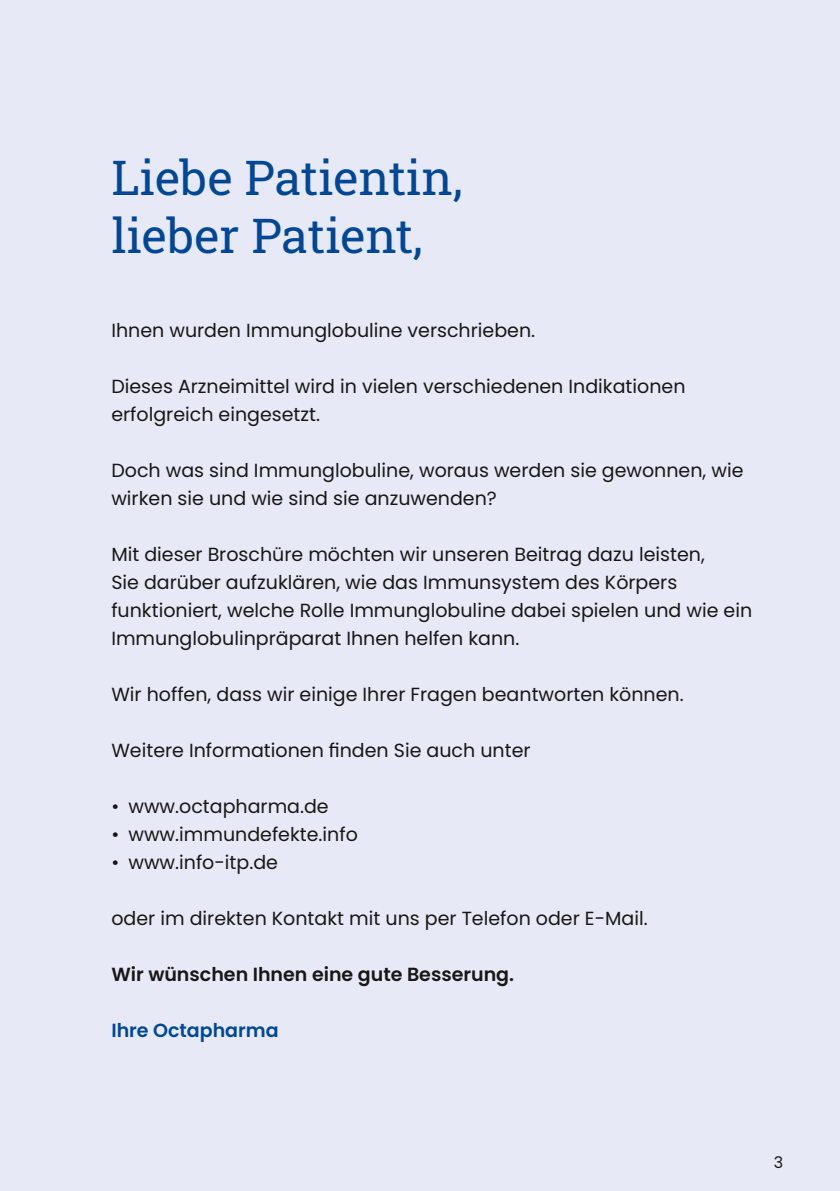
<style>
.page{position:relative;width:840px;height:1191px;background:#fff}
.page>*{position:absolute;margin:0;border:0;box-sizing:border-box;transform-origin:0 0}
.t1{font:48px/58px "Roboto Slab";color:#004896}
.t2{font:19px/28px "Poppins";color:#181716}
.t3{font:600 19px "Poppins";color:#181716}
.t4{font:600 19px "Poppins";color:#004896}
.t5{font:16px "Poppins";color:#181716}
</style>
<div class="page">
<div style="left:0;top:0;width:839px;height:1191px;background:#e8e9f6"></div>
<h1 class="t1" style="left:111px;top:147px;width:352px">Liebe Patientin, lieber Patient,</h1>
<p class="t2" style="left:111px;top:316px;width:425px">Ihnen wurden Immunglobuline verschrieben.</p>
<p class="t2" style="left:111px;top:372px;width:575px">Dieses Arzneimittel wird in vielen verschiedenen Indikationen erfolgreich eingesetzt.</p>
<p class="t2" style="left:111px;top:456px;width:633px">Doch was sind Immunglobuline, woraus werden sie gewonnen, wie wirken sie und wie sind sie anzuwenden?</p>
<p class="t2" style="left:111px;top:540px;width:642px">Mit dieser Broschüre möchten wir unseren Beitrag dazu leisten,<br>Sie darüber aufzuklären, wie das Immunsystem des Körpers funktioniert, welche Rolle Immunglobuline dabei spielen und wie ein Immunglobulinpräparat Ihnen helfen kann.</p>
<p class="t2" style="left:111px;top:680px;width:573px">Wir hoffen, dass wir einige Ihrer Fragen beantworten können.</p>
<p class="t2" style="left:111px;top:736px;width:420px">Weitere Informationen finden Sie auch unter</p>
<p class="t2" style="left:111px;top:792px;width:219px">• www.octapharma.de</p>
<p class="t2" style="left:111px;top:820px;width:248px">• www.immundefekte.info</p>
<p class="t2" style="left:111px;top:848px;width:168px">• www.info-itp.de</p>
<p class="t2" style="left:111px;top:904px;width:537px">oder im direkten Kontakt mit uns per Telefon oder E-Mail.</p>
<p class="t3" style="left:111px;top:963px;width:404px">Wir wünschen Ihnen eine gute Besserung.</p>
<p class="t4" style="left:111px;top:1019px;width:169px">Ihre Octapharma</p>
<p class="t5" style="left:773px;top:1153px;width:11px">3</p>
</div>
